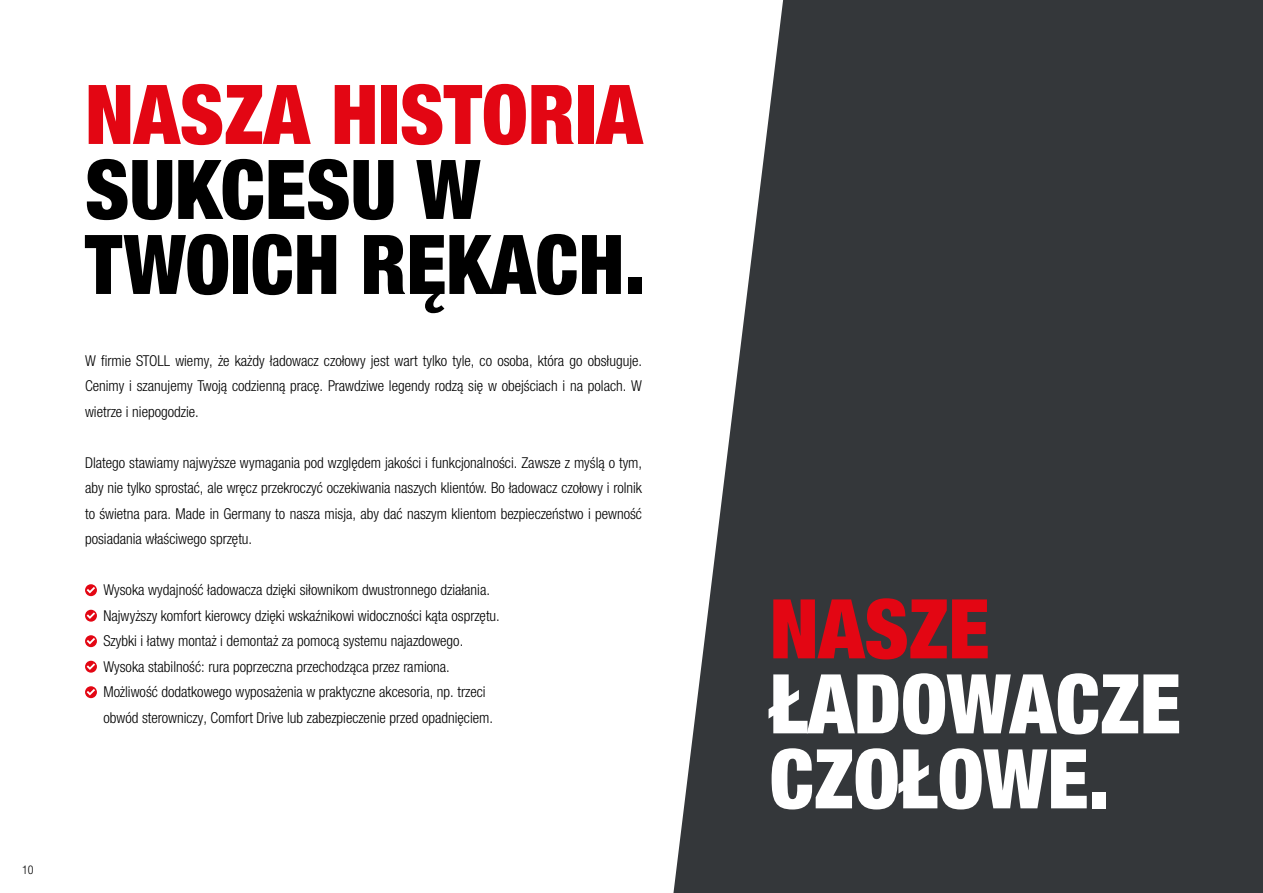
<style>
.page{position:relative;width:1263px;height:893px;background:#fff}
.page>*{position:absolute;margin:0;border:0;box-sizing:border-box;transform-origin:0 0}
.t1{font:900 condensed 82.5px/75px "Helvetica Neue LTW1 G";color:#000}
.t2{font:900 condensed 82.5px "Helvetica Neue LTW1 G";color:#e30613}
.t3{font:900 condensed 82.5px/75px "Helvetica Neue LTW1 G";color:#fff}
.t4{font:300 condensed 15px/25.5px "Helvetica Neue LTW1 G";color:#000;text-align:justify}
.t5{font:300 condensed 12px "Helvetica Neue LTW1 G";color:#000}
</style>
<div class="page">
<svg style="left:673px;top:0;width:590px;height:893px;background:#46494c"></svg>
<svg style="left:85px;top:584px;width:12px;height:12px"></svg>
<svg style="left:87px;top:587px;width:8px;height:6px"></svg>
<svg style="left:85px;top:610px;width:12px;height:12px"></svg>
<svg style="left:87px;top:612px;width:8px;height:7px"></svg>
<svg style="left:85px;top:635px;width:12px;height:12px"></svg>
<svg style="left:87px;top:638px;width:8px;height:6px"></svg>
<svg style="left:85px;top:661px;width:12px;height:12px"></svg>
<svg style="left:87px;top:663px;width:8px;height:7px"></svg>
<svg style="left:85px;top:686px;width:12px;height:12px"></svg>
<svg style="left:87px;top:689px;width:8px;height:6px"></svg>
<h1 class="t2" style="left:85px;top:65px;width:559px">NASZA HISTORIA</h1>
<h1 class="t1" style="left:85px;top:152px;width:562px">SUKCESU W<br>TWOICH RĘKACH.</h1>
<p class="t4" style="left:85px;top:348px;width:558px">W firmie STOLL wiemy, że każdy ładowacz czołowy jest wart tylko tyle, co osoba, która go obsługuje.<br>Cenimy i szanujemy Twoją codzienną pracę. Prawdziwe legendy rodzą się w obejściach i na polach. W wietrze i niepogodzie.</p>
<p class="t4" style="left:85px;top:450px;width:559px">Dlatego stawiamy najwyższe wymagania pod względem jakości i funkcjonalności. Zawsze z myślą o tym, aby nie tylko sprostać, ale wręcz przekroczyć oczekiwania naszych klientów. Bo ładowacz czołowy i rolnik to świetna para. Made in Germany to nasza misja, aby dać naszym klientom bezpieczeństwo i pewność posiadania właściwego sprzętu.</p>
<p class="t4" style="left:103px;top:577px;width:398px;text-align:left">Wysoka wydajność ładowacza dzięki siłownikom dwustronnego działania.<br>Najwyższy komfort kierowcy dzięki wskaźnikowi widoczności kąta osprzętu.<br>Szybki i łatwy montaż i demontaż za pomocą systemu najazdowego.<br>Wysoka stabilność: rura poprzeczna przechodząca przez ramiona.<br>Możliwość dodatkowego wyposażenia w praktyczne akcesoria, np. trzeci obwód sterowniczy, Comfort Drive lub zabezpieczenie przed opadnięciem.</p>
<p class="t5" style="left:22px;top:863px;width:13px">10</p>
<h1 class="t2" style="left:770px;top:580px;width:221px">NASZE</h1>
<h1 class="t3" style="left:770px;top:666px;width:413px">ŁADOWACZE<br>CZOŁOWE.</h1>
</div>
